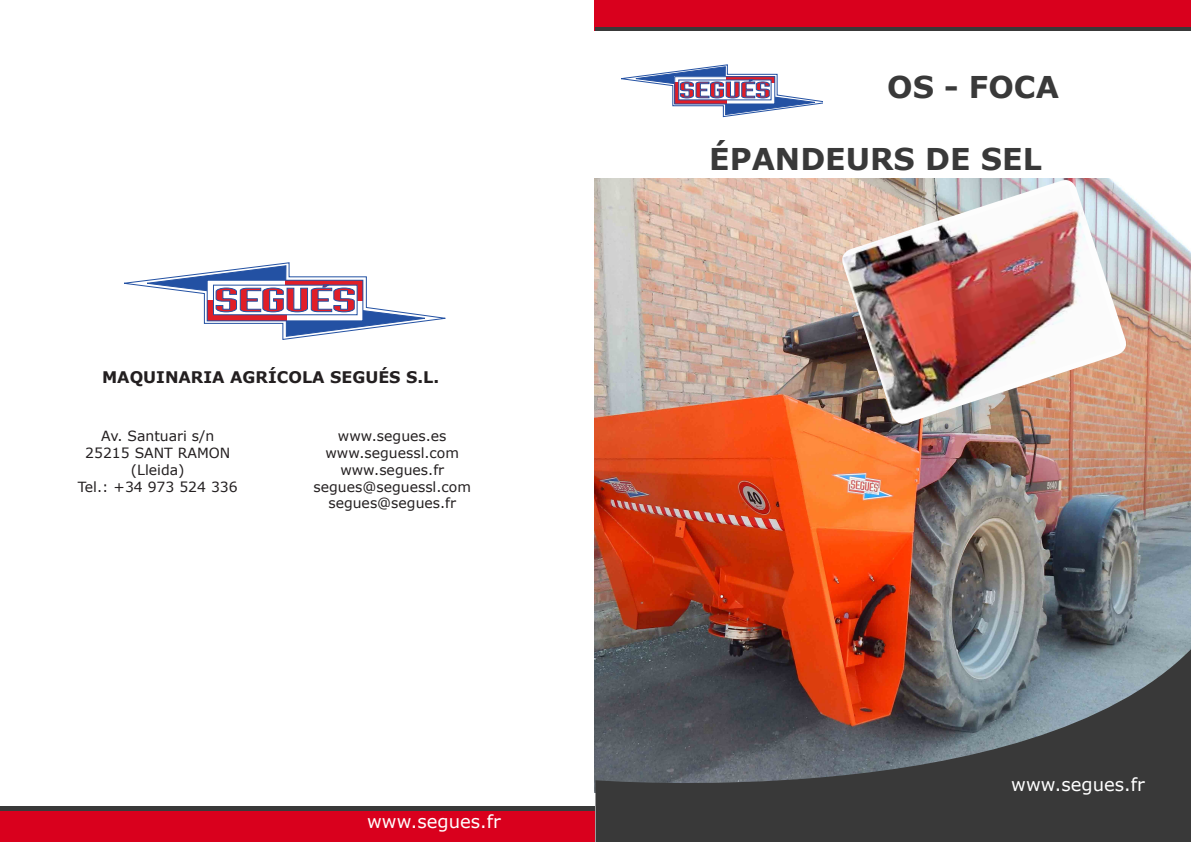
<style>
.page{position:relative;width:1191px;height:842px;background:#fff}
.page>*{position:absolute;margin:0;border:0;box-sizing:border-box;transform-origin:0 0}
.t1{font:700 30px "Verdana";color:#393939}
.t2{font:18px "Verdana";color:#fff}
.t3{font:700 16px "Verdana";color:#231f20}
.t4{font:14px/16.8px "Verdana";color:#231f20;text-align:center}
</style>
<div class="page">
<svg style="left:124px;top:262px;width:322px;height:78px"></svg>
<div style="left:594px;top:0;width:597px;height:31px;background:#d9001d"></div>
<hr style="left:595px;top:27px;width:596px;height:4px;background:#393939">
<svg style="left:621px;top:64px;width:201px;height:53px"></svg>
<div style="left:0;top:809px;width:595px;height:33px;background:#d9001d"></div>
<hr style="left:0;top:806px;width:595px;height:4px;background:#393939">
<img style="left:594px;top:179px;width:597px;height:613px">
<svg style="left:595px;top:649px;width:596px;height:193px;background:#544f50"></svg>
<img style="left:839px;top:180px;width:290px;height:247px">
<p class="t3" style="left:102px;top:365px;width:339px">MAQUINARIA AGRÍCOLA SEGUÉS S.L.</p>
<p class="t4" style="left:78px;top:427px;width:161px">Av. Santuari s/n<br>25215 SANT RAMON (Lleida)<br>Tel.: +34 973 524 336</p>
<p class="t4" style="left:313px;top:427px;width:159px">www.segues.es www.seguessl.com www.segues.fr segues@seguessl.com segues@segues.fr</p>
<p class="t2" style="left:367px;top:809px;width:135px">www.segues.fr</p>
<h1 class="t1" style="left:887px;top:66px;width:173px">OS - FOCA</h1>
<h1 class="t1" style="left:709px;top:138px;width:334px">ÉPANDEURS DE SEL</h1>
<p class="t2" style="left:1011px;top:772px;width:135px">www.segues.fr</p>
</div>
